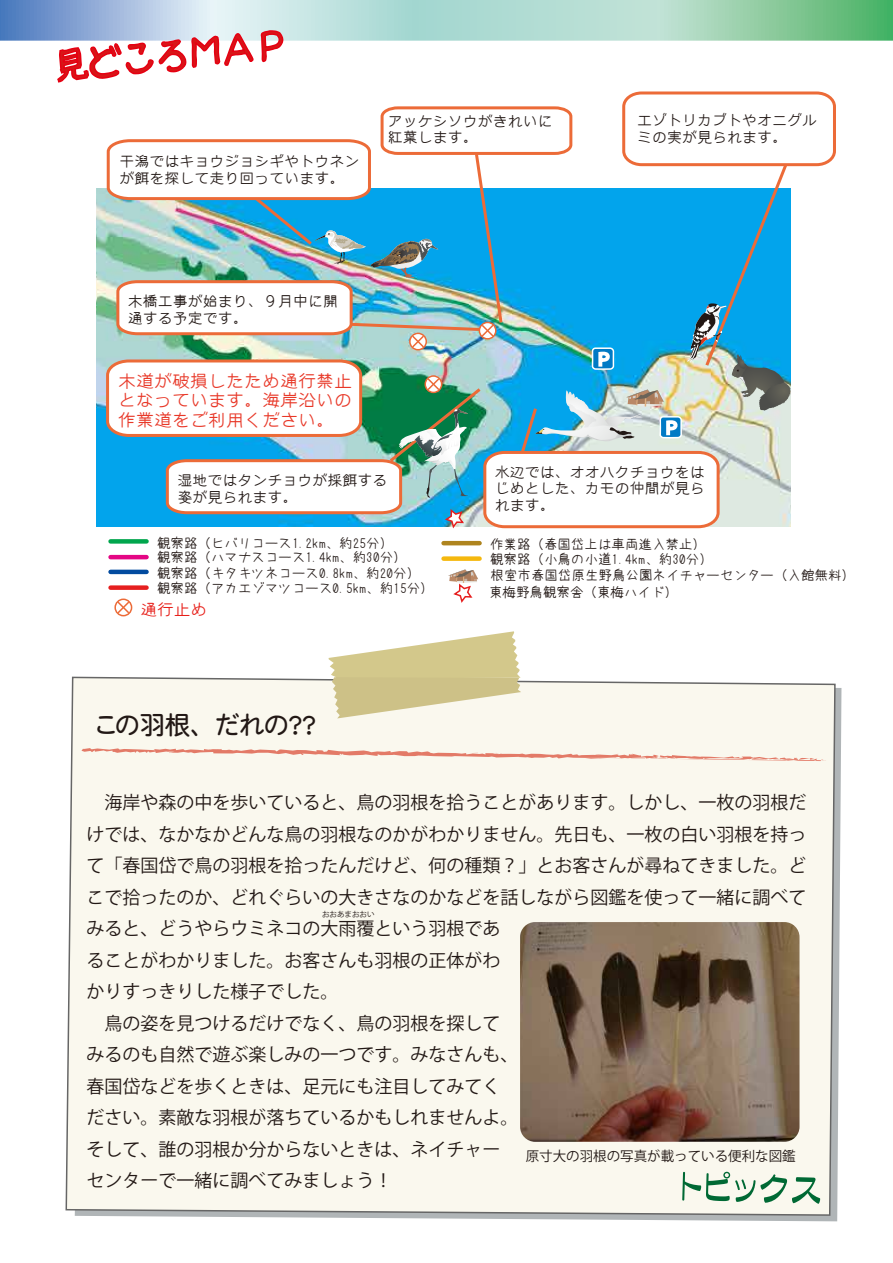
<style>
.page{position:relative;width:893px;height:1263px;background:#fff}
.page>*{position:absolute;margin:0;border:0;box-sizing:border-box;transform-origin:0 0}
.t1{font:25.5px "DFHS Maru Gothic W4 WING RKSJ H";color:#221815}
.t2{font:18px/31.5px "Koz Go Pr 6 N";color:#221815}
.t3{font:18px/19.5px "Cand G Reithic";color:#e83828;text-align:justify}
.t4{font:16.5px "Cand G Reithic";color:#e71f19}
.t5{font:15px/16.5px "Cand G Reithic";color:#221815}
.t6{font:13.5px/14.5px "azuki font";color:#221815}
.t7{font:13.5px "Koz Go Pr 6 N";color:#221815}
.t8{font:7.5px "Koz Go Pr 6 N";color:#221815}
</style>
<div class="page">
<svg style="left:0;top:0;width:893px;height:41px;background:#a4d0c9"></svg>
<svg style="left:56px;top:33px;width:198px;height:50px"></svg>
<svg style="left:260px;top:29px;width:24px;height:33px"></svg>
<hr style="left:111px;top:570px;width:36px;height:4px;background:#024b9f">
<div style="left:111px;top:585px;width:36px;height:5px;background:#e61f1f"></div>
<div style="left:111px;top:539px;width:36px;height:5px;background:#00a64d"></div>
<hr style="left:111px;top:555px;width:36px;height:4px;background:#e40684">
<div style="left:444px;top:556px;width:36px;height:5px;background:#f5b80e"></div>
<hr style="left:444px;top:541px;width:36px;height:4px;background:#ae841e">
<svg style="left:448px;top:569px;width:30px;height:34px"></svg>
<div style="left:114px;top:598px;width:18px;height:18px;border:2px solid #ec6b38;border-radius:50%"></div>
<svg style="left:116px;top:600px;width:15px;height:15px"></svg>
<img style="left:105px;top:91px;width:731px;height:438px">
<div style="left:65px;top:676px;width:771px;height:540px;background:#faf8ee"></div>
<svg style="left:81px;top:748px;width:745px;height:13px;background:#f4dbcf"></svg>
<svg style="left:329px;top:631px;width:192px;height:87px"></svg>
<svg style="left:682px;top:1172px;width:138px;height:32px;background:#c0d7c3"></svg>
<img style="left:520px;top:922px;width:279px;height:220px">
<p class="t5" style="left:119px;top:153px;width:241px">干潟ではキョウジョシギやトウネンが餌を探して走り回っています。</p>
<p class="t5" style="left:388px;top:113px;width:167px">アッケシソウがきれいに紅葉します。</p>
<p class="t5" style="left:128px;top:293px;width:211px">木橋工事が始まり、９月中に開通する予定です。</p>
<p class="t3" style="left:118px;top:371px;width:235px">木道が破損したため通行禁止となっています。海岸沿いの作業道をご利用ください。</p>
<p class="t5" style="left:637px;top:112px;width:181px">エゾトリカブトやオニグルミの実が見られます。</p>
<p class="t5" style="left:177px;top:472px;width:211px">湿地ではタンチョウが採餌する姿が見られます。</p>
<p class="t6" style="left:157px;top:536px;width:251px;line-height:14.1px">観察路（ヒバリコース1.2km、約25分）観察路（ハマナスコース1.4km、約30分）</p>
<p class="t6" style="left:157px;top:581px;width:278px">観察路（アカエゾマツコース0.5km、約15分）</p>
<p class="t6" style="left:157px;top:566px;width:265px">観察路（キタキツネコース0.8km、約20分）</p>
<p class="t4" style="left:140px;top:601px;width:68px">通行止め</p>
<h1 class="t1" style="left:96px;top:712px;width:221px">この羽根、だれの？？</h1>
<p class="t5" style="left:495px;top:464px;width:211px;text-align:justify">水辺では、オオハクチョウをはじめとした、カモの仲間が見られます。</p>
<p class="t6" style="left:490px;top:537px;width:224px">作業路（春国岱上は車両進入禁止）観察路（小鳥の小道1.4km、約30分）</p>
<p class="t6" style="left:491px;top:568px;width:366px">根室市春国岱原生野鳥公園ネイチャーセンター（入館無料）</p>
<p class="t6" style="left:489px;top:585px;width:190px">東梅野鳥観察舎（東梅ハイド）</p>
<p class="t2" style="left:87px;top:787px;width:721px">　海岸や森の中を歩いていると、鳥の羽根を拾うことがあります。しかし、一枚の羽根だけでは、なかなかどんな鳥の羽根なのかがわかりません。先日も、一枚の白い羽根を持って「春国岱で鳥の羽根を拾ったんだけど、何の種類？」とお客さんが尋ねてきました。どこで拾ったのか、どれぐらいの大きさなのかなどを話しながら図鑑を使って一緒に調べてみると、どうやらウミネコの大雨覆という羽根であ<br>ることがわかりました。お客さんも羽根の正体がわ<br>かりすっきりした様子でした。<br>　鳥の姿を見つけるだけでなく、鳥の羽根を探して<br>みるのも自然で遊ぶ楽しみの一つです。みなさんも、<br>春国岱などを歩くときは、足元にも注目してみてく<br>ださい。素敵な羽根が落ちているかもしれませんよ。<br>そして、誰の羽根か分からないときは、ネイチャー<br>センターで一緒に調べてみましょう！</p>
<p class="t8" style="left:322px;top:910px;width:54px">おおあまおおい</p>
<p class="t7" style="left:526px;top:1148px;width:271px">原寸大の羽根の写真が載っている便利な図鑑</p>
</div>
